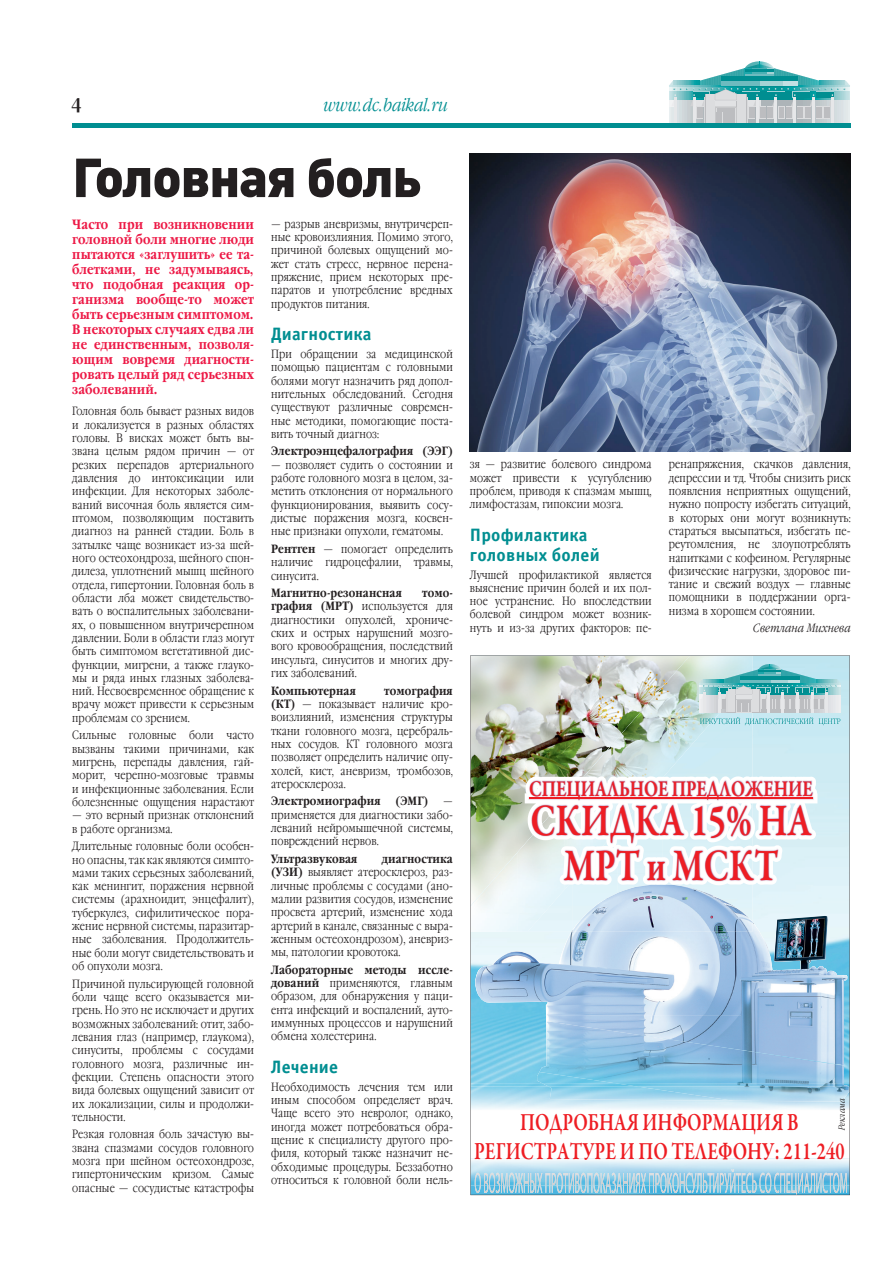
<style>
.page{position:relative;width:893px;height:1263px;background:#fff}
.page>*{position:absolute;margin:0;border:0;box-sizing:border-box;transform-origin:0 0}
.t1{font:900 54px "DIN Cyr";letter-spacing:-.025em;color:#231f20}
.t2{font:45.75px/45px "Garamond Premr Pro";color:#ee1d23;text-align:center;scale:.77 1}
.t3{font:24.9px/28.8px "Garamond Premr Pro";color:#ee1d23;text-align:center;scale:.74 1}
.t4{font:22.8px "Garamond Premr Pro";color:#ee1d23;scale:.77 1}
.t5{font:700 18px/20px "Officina Sans C";letter-spacing:.01em;color:#008e91}
.t6{font:italic 300 18px "Garamond Narrow C";color:#008e91}
.t7{font:700 18px "Garamond Narrow C";color:#231f20}
.t8{font:700 13.5px/15px "Garamond Narrow C";letter-spacing:.01em;color:#ed1845;text-align:justify}
.t9{font:300 12px/13.4px "Garamond Narrow C";letter-spacing:.01em;color:#231f20;text-align:justify}
.t10{font:700 12px "Garamond Narrow C";letter-spacing:.01em;color:#231f20}
.t11{font:italic 300 12px "Garamond Narrow C";letter-spacing:.01em;color:#231f20}
.t12{font:italic 300 8.85px "Garamond Narrow C";color:#231f20}
.s1{font-weight:700}
</style>
<div class="page">
<svg style="left:669px;top:62px;width:181px;height:61px"></svg>
<div style="left:72px;top:123px;width:778px;height:5px;background:#008e91"></div>
<img style="left:470px;top:655px;width:380px;height:540px">
<img style="left:470px;top:153px;width:380px;height:298px">
<h3 class="t7" style="left:72px;top:95px;width:10px">4</h3>
<h3 class="t6" style="left:324px;top:95px;width:126px">www.dc.baikal.ru</h3>
<h1 class="t1" style="left:72px;top:141px;width:351px">Головная боль</h1>
<p class="t8" style="left:72px;top:217px;width:183px">Часто при возникновении головной боли многие люди пытаются «заглушить» ее та&shy;блетками, не задумываясь, что подобная реакция ор&shy;ганизма вообще-то может быть серьезным симптомом.<br>В некоторых случаях едва ли не единственным, позволя&shy;ющим вовремя диагности&shy;ровать целый ряд серьезных заболеваний.</p>
<p class="t9" style="left:72px;top:405px;width:183px">Головная боль бывает разных видов и локализуется в разных областях головы. В висках может быть вы&shy;звана целым рядом причин — от резких перепадов артериального давления до интоксикации или инфекции. Для некоторых заболе&shy;ваний височная боль является сим&shy;птомом, позволяющим поставить диагноз на ранней стадии. Боль в затылке чаще возникает из-за шей&shy;ного остеохондроза, шейного спон&shy;дилеза, уплотнений мышц шейного отдела, гипертонии. Головная боль в области лба может свидетельство&shy;вать о воспалительных заболевани&shy;ях, о повышенном внутричерепном давлении. Боли в области глаз могут быть симптомом вегетативной дис&shy;функции, мигрени, а также глауко&shy;мы и ряда иных глазных заболева&shy;ний. Несвоевременное обращение к врачу может привести к серьезным проблемам со зрением.</p>
<p class="t9" style="left:72px;top:729px;width:183px">Сильные головные боли часто вызваны такими причинами, как мигрень, перепады давления, гай&shy;морит, черепно-мозговые травмы и инфекционные заболевания. Если болезненные ощущения нарастают</p>
<p class="t9" style="left:72px;top:809px;width:183px">— это верный признак отклонений в работе организма.</p>
<p class="t9" style="left:72px;top:840px;width:183px">Длительные головные боли особен&shy;но опасны, так как являются симпто&shy;мами таких серьезных заболеваний, как менингит, поражения нервной системы (арахноидит, энцефалит), туберкулез, сифилитическое пора&shy;жение нервной системы, паразитар&shy;ные заболевания. Продолжитель&shy;ные боли могут свидетельствовать и об опухоли мозга.</p>
<p class="t9" style="left:72px;top:977px;width:183px">Причиной пульсирующей головной боли чаще всего оказывается ми&shy;грень. Но это не исключает и других возможных заболеваний: отит, забо&shy;левания глаз (например, глаукома), синуситы, проблемы с сосудами головного мозга, различные ин&shy;фекции. Степень опасности этого вида болевых ощущений зависит от их локализации, силы и продолжи&shy;тельности.</p>
<p class="t9" style="left:72px;top:1128px;width:183px">Резкая головная боль зачастую вы&shy;звана спазмами сосудов головного мозга при шейном остеохондрозе, гипертоническим кризом. Самые опасные — сосудистые катастрофы</p>
<p class="t9" style="left:271px;top:217px;width:183px">— разрыв аневризмы, внутричереп&shy;ные кровоизлияния. Помимо этого, причиной болевых ощущений мо&shy;жет стать стресс, нервное перена&shy;пряжение, прием некоторых пре&shy;паратов и употребление вредных продуктов питания.</p>
<h3 class="t5" style="left:271px;top:325px;width:102px">Диагностика</h3>
<p class="t9" style="left:271px;top:347px;width:183px">При обращении за медицинской помощью пациентам с головными болями могут назначить ряд допол&shy;нительных обследований. Сегодня существуют различные современ&shy;ные методики, помогающие поста&shy;вить точный диагноз:</p>
<p class="t10" style="left:271px;top:444px;width:183px">Электроэнцефалография (ЭЭГ)</p>
<p class="t9" style="left:271px;top:458px;width:183px">— позволяет судить о состоянии и работе головного мозга в целом, за&shy;метить отклонения от нормального функционирования, выявить сосу&shy;дистые поражения мозга, косвен&shy;ные признаки опухоли, гематомы.</p>
<p class="t9" style="left:271px;top:542px;width:183px"><span class="s1">Рентген</span> — помогает определить наличие гидроцефалии, травмы, синусита.</p>
<p class="t10" style="left:271px;top:586px;width:132px">Магнитно-резонансная</p>
<p class="t9" style="left:271px;top:587px;width:183px;text-indent:151px"><span class="s1">томо&shy;графия (МРТ)</span> используется для диагностики опухолей, хрониче&shy;ских и острых нарушений мозго&shy;вого кровообращения, последствий инсульта, синуситов и многих дру&shy;гих заболеваний.</p>
<p class="t10" style="left:271px;top:684px;width:86px">Компьютерная</p>
<p class="t9" style="left:271px;top:684px;width:183px;text-indent:113px"><span class="s1">томография (КТ)</span> — показывает наличие кро&shy;воизлияний, изменения структуры ткани головного мозга, церебраль&shy;ных сосудов. КТ головного мозга позволяет определить наличие опу&shy;холей, кист, аневризм, тромбозов, атеросклероза.</p>
<p class="t9" style="left:271px;top:795px;width:183px"><span class="s1">Электромиография (ЭМГ)</span> — применяется для диагностики забо&shy;леваний нейромышечной системы, повреждений нервов.</p>
<p class="t10" style="left:271px;top:852px;width:88px">Ультразвуковая</p>
<p class="t9" style="left:271px;top:852px;width:183px;text-indent:111px"><span class="s1">диагностика (УЗИ)</span> выявляет атеросклероз, раз&shy;личные проблемы с сосудами (ано&shy;малии развития сосудов, изменение просвета артерий, изменение хода артерий в канале, связанные с выра&shy;женным остеохондрозом), аневриз&shy;мы, патологии кровотока.</p>
<p class="t9" style="left:271px;top:963px;width:183px"><span class="s1">Лабораторные методы иссле&shy;дований</span> применяются, главным образом, для обнаружения у паци&shy;ента инфекций и воспалений, ауто&shy;иммунных процессов и нарушений обмена холестерина.</p>
<h3 class="t5" style="left:271px;top:1057px;width:68px">Лечение</h3>
<p class="t9" style="left:271px;top:1080px;width:183px">Необходимость лечения тем или иным способом определяет врач.<br>Чаще всего это невролог, однако, иногда может потребоваться обра&shy;щение к специалисту другого про&shy;филя, который также назначит не&shy;обходимые процедуры. Беззаботно относиться к головной боли нель-</p>
<p class="t9" style="left:470px;top:458px;width:183px">зя — развитие болевого синдрома может привести к усугублению проблем, приводя к спазмам мышц, лимфостазам, гипоксии мозга.</p>
<h3 class="t5" style="left:470px;top:525px;width:131px">Профилактика головных болей</h3>
<p class="t9" style="left:470px;top:568px;width:183px">Лучшей профилактикой является выяснение причин болей и их пол&shy;ное устранение. Но впоследствии болевой синдром может возник&shy;нуть и из-за других факторов: пе-</p>
<p class="t9" style="left:669px;top:458px;width:183px">ренапряжения, скачков давления, депрессии и тд. Чтобы снизить риск появления неприятных ощущений, нужно попросту избегать ситуаций, в которых они могут возникнуть: стараться высыпаться, избегать пе&shy;реутомления, не злоупотреблять напитками с кофеином. Регулярные физические нагрузки, здоровое пи&shy;тание и свежий воздух — главные помощники в поддержании орга&shy;низма в хорошем состоянии.</p>
<p class="t11" style="left:753px;top:622px;width:99px">Светлана Михнева</p>
<h3 class="t4" style="left:529px;top:775px;width:370px">СПЕЦИАЛЬНОЕ ПРЕДЛОЖЕНИЕ</h3>
<h2 class="t2" style="left:531px;top:799px;width:366px">СКИДКА 15% НА<br>МРТ и МСКТ</h2>
<p class="t12" style="left:837px;top:1130px;width:33px;rotate:-90deg">Реклама</p>
<h3 class="t3" style="left:474px;top:1108px;width:502px">ПОДРОБНАЯ ИНФОРМАЦИЯ В<br>РЕГИСТРАТУРЕ И ПО ТЕЛЕФОНУ: 211-240</h3>
</div>
